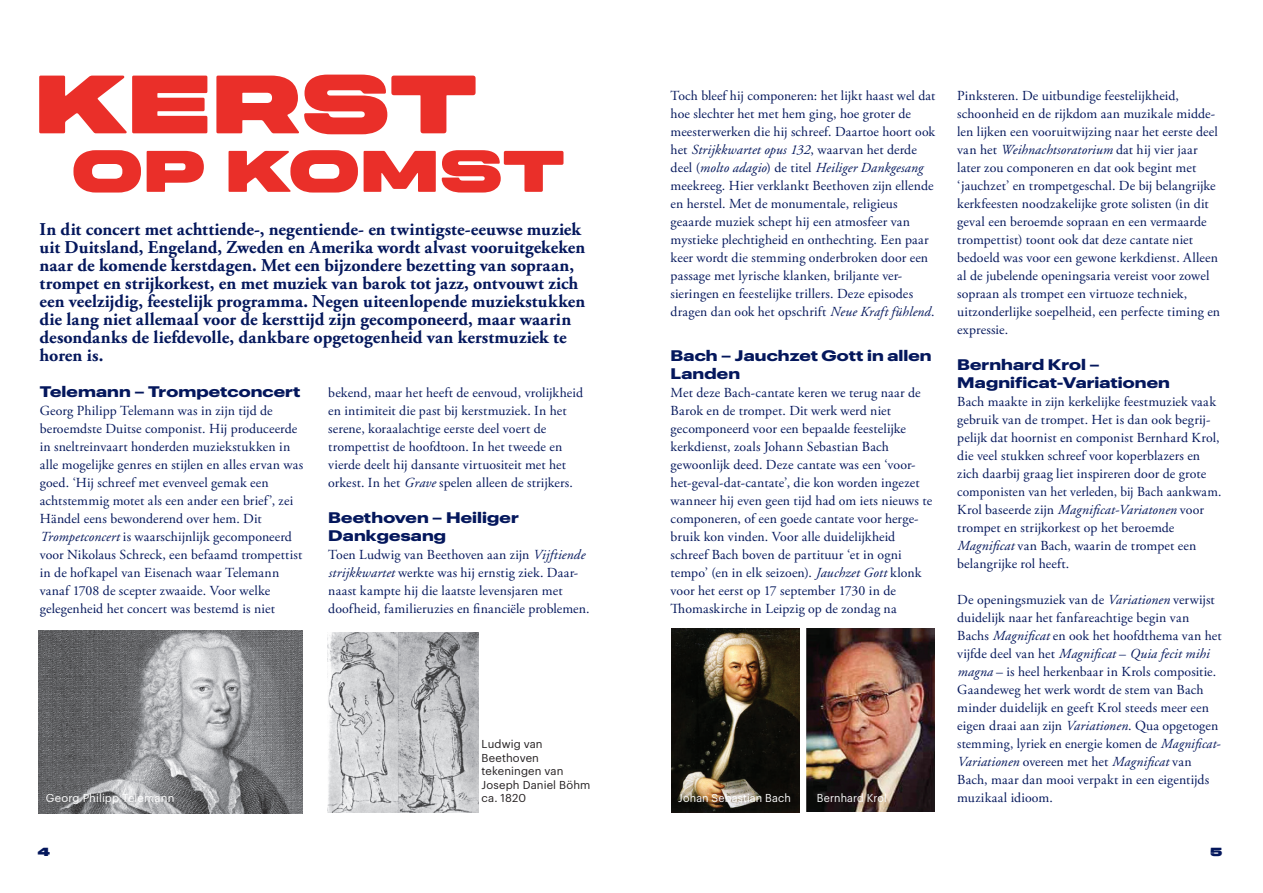
<style>
.page{position:relative;width:1263px;height:893px;background:#fff}
.page>*{position:absolute;margin:0;border:0;box-sizing:border-box;transform-origin:0 0}
.t1{font:900 82.5px "Midnight BETA 60";letter-spacing:-.01em;color:#ea2f29}
.t2{font:900 58.5px "Midnight BETA 60";letter-spacing:.005em;color:#ea2f29}
.t3{font:700 18px/18px "Adobe Garamond Pro";letter-spacing:.005em;color:#04175c}
.t4{font:700 15px/18px "Graphik Wide";letter-spacing:.01em;color:#04175c}
.t5{font:13.8px/18px "Adobe Garamond Pro";letter-spacing:.01em;color:#04175c}
.t6{font:italic 13.8px/18px "Adobe Garamond";letter-spacing:.01em;color:#04175c}
.t7{font:900 12px "Midnight BETA 60";color:#04175c}
.t8{font:11.25px/13.5px "Graphik";letter-spacing:.01em;color:#231f20}
.t9{font:11.25px "Graphik";letter-spacing:.015em;color:#fff}
.t10{font:11.25px "Graphik";letter-spacing:.015em;color:#fff;scale:.96 1}
.t11{font:11.25px "Graphik";letter-spacing:.015em;color:#fff;scale:.95 1}
.s1{font-family:"Adobe Garamond";font-style:italic}
.s2{font-family:"Adobe Garamond Pro";font-style:normal}
</style>
<div class="page">
<img style="left:38px;top:630px;width:265px;height:184px">
<img style="left:328px;top:632px;width:150px;height:181px">
<img style="left:671px;top:629px;width:128px;height:183px">
<img style="left:807px;top:629px;width:127px;height:183px">
<h1 class="t1" style="left:35px;top:59px;width:444px">KERST</h1>
<h2 class="t2" style="left:71px;top:139px;width:495px">OP KOMST</h2>
<p class="t3" style="left:40px;top:221px;width:547px">In dit concert met achttiende-, negentiende- en twintigste-eeuwse muziek uit Duitsland, Engeland, Zweden en Amerika wordt alvast vooruitgekeken naar de komende kerstdagen. Met een bijzondere bezetting van sopraan, trompet en strijkorkest, en met muziek van barok tot jazz, ontvouwt zich een veelzijdig, feestelijk programma. Negen uiteenlopende muziekstukken die lang niet allemaal voor de kersttijd zijn gecomponeerd, maar waarin desondanks de liefdevolle, dankbare opgetogenheid van kerstmuziek te horen is.</p>
<p class="t5" style="left:328px;top:384px;width:256px">bekend, maar het heeft de eenvoud, vrolijkheid en intimiteit die past bij kerstmuziek. In het serene, koraalachtige eerste deel voert de trompettist de hoofdtoon. In het tweede en vierde deelt hij dansante virtuositeit met het orkest. In het <span class="s1">Grave</span> spelen alleen de strijkers.</p>
<p class="t4" style="left:328px;top:507px;width:192px">Beethoven – Heiliger<br>Dankgesang</p>
<p class="t5" style="left:328px;top:546px;width:263px">Toen Ludwig van Beethoven aan zijn <span class="s1">Vijftiende strijkkwartet</span> werkte was hij ernstig ziek. Daar&shy;naast kampte hij die laatste levensjaren met doofheid, familieruzies en financiële problemen.</p>
<p class="t4" style="left:40px;top:381px;width:262px">Telemann – Trompetconcert</p>
<p class="t5" style="left:40px;top:402px;width:265px">Georg Philipp Telemann was in zijn tijd de beroemdste Duitse componist. Hij produceerde in sneltreinvaart honderden muziekstukken in alle mogelijke genres en stijlen en alles ervan was goed. ‘Hij schreef met evenveel gemak een achtstemmig motet als een ander een brief’, zei Händel eens bewonderend over hem. Dit <span class="s1">Trompetconcert</span> is waarschijnlijk gecomponeerd voor Nikolaus Schreck, een befaamd trompettist in de hofkapel van Eisenach waar Telemann vanaf 1708 de scepter zwaaide. Voor welke gelegenheid het concert was bestemd is niet</p>
<p class="t5" style="left:671px;top:87px;width:266px">Toch bleef hij componeren: het lijkt haast wel dat hoe slechter het met hem ging, hoe groter de meesterwerken die hij schreef. Daartoe hoort ook</p>
<p class="t6" style="left:671px;top:141px;width:254px"><span class="s2">het</span> Strijkkwartet opus 132<span class="s2">, waarvan het derde deel (</span>molto adagio<span class="s2">) de titel</span> Heiliger Dankgesang</p>
<p class="t5" style="left:671px;top:177px;width:265px">meekreeg. Hier verklankt Beethoven zijn ellende en herstel. Met de monumentale, religieus geaarde muziek schept hij een atmosfeer van mystieke plechtigheid en onthechting. Een paar keer wordt die stemming onderbroken door een passage met lyrische klanken, briljante ver&shy;sieringen en feestelijke trillers. Deze episodes dragen dan ook het opschrift <span class="s1">Neue Kraft fühlend</span>.</p>
<p class="t4" style="left:671px;top:345px;width:263px">Bach – Jauchzet Gott in allen<br>Landen</p>
<p class="t5" style="left:671px;top:384px;width:263px">Met deze Bach-cantate keren we terug naar de Barok en de trompet. Dit werk werd niet gecomponeerd voor een bepaalde feestelijke kerkdienst, zoals Johann Sebastian Bach gewoonlijk deed. Deze cantate was een ‘voor&shy;het-geval-dat-cantate’, die kon worden ingezet wanneer hij even geen tijd had om iets nieuws te componeren, of een goede cantate voor herge&shy;bruik kon vinden. Voor alle duidelijkheid schreef Bach boven de partituur ‘et in ogni tempo’ (en in elk seizoen). <span class="s1">Jauchzet Gott</span> klonk voor het eerst op 17 september 1730 in de Thomaskirche in Leipzig op de zondag na</p>
<p class="t8" style="left:482px;top:737px;width:110px">Ludwig van<br>Beethoven tekeningen van<br>Joseph Daniel Böhm ca. 1820</p>
<p class="t9" style="left:46px;top:790px;width:130px">Georg Philipp Telemann</p>
<p class="t10" style="left:678px;top:790px;width:119px">Johan Sebastian Bach</p>
<p class="t11" style="left:817px;top:790px;width:75px">Bernhard Krol</p>
<p class="t5" style="left:957px;top:87px;width:264px">Pinksteren. De uitbundige feestelijkheid, schoonheid en de rijkdom aan muzikale midde&shy;len lijken een vooruitwijzing naar het eerste deel van het <span class="s1">Weihnachtsoratorium</span> dat hij vier jaar later zou componeren en dat ook begint met ‘jauchzet’ en trompetgeschal. De bij belangrijke kerkfeesten noodzakelijke grote solisten (in dit geval een beroemde sopraan en een vermaarde trompettist) toont ook dat deze cantate niet bedoeld was voor een gewone kerkdienst. Alleen al de jubelende openingsaria vereist voor zowel sopraan als trompet een virtuoze techniek, uitzonderlijke soepelheid, een perfecte timing en expressie.</p>
<p class="t4" style="left:957px;top:354px;width:214px">Bernhard Krol –<br>Magnificat-Variationen</p>
<p class="t5" style="left:957px;top:393px;width:266px">Bach maakte in zijn kerkelijke feestmuziek vaak gebruik van de trompet. Het is dan ook begrij&shy;pelijk dat hoornist en componist Bernhard Krol, die veel stukken schreef voor koperblazers en zich daarbij graag liet inspireren door de grote componisten van het verleden, bij Bach aankwam.</p>
<p class="t6" style="left:957px;top:501px;width:248px"><span class="s2">Krol baseerde zijn</span> Magnificat-Variatonen <span class="s2">voor</span></p>
<p class="t5" style="left:957px;top:519px;width:241px">trompet en strijkorkest op het beroemde<br><span class="s1">Magnificat</span> van Bach, waarin de trompet een belangrijke rol heeft.</p>
<p class="t5" style="left:957px;top:591px;width:266px">De openingsmuziek van de <span class="s1">Variationen</span> verwijst duidelijk naar het fanfareachtige begin van<br>Bachs <span class="s1">Magnificat</span> en ook het hoofdthema van het</p>
<p class="t6" style="left:957px;top:645px;width:254px"><span class="s2">vijfde deel van het</span> Magnificat <span class="s2">–</span> Quia fecit mihi</p>
<p class="t5" style="left:957px;top:663px;width:265px"><span class="s1">magna</span> – is heel herkenbaar in Krols compositie.<br>Gaandeweg het werk wordt de stem van Bach minder duidelijk en geeft Krol steeds meer een eigen draai aan zijn <span class="s1">Variationen</span>. Qua opgetogen stemming, lyriek en energie komen de <span class="s1">Magnificat-</span></p>
<p class="t6" style="left:957px;top:753px;width:236px">Variationen <span class="s2">overeen met het</span> Magnificat <span class="s2">van</span></p>
<p class="t5" style="left:957px;top:771px;width:254px">Bach, maar dan mooi verpakt in een eigentijds muzikaal idioom.</p>
<p class="t7" style="left:38px;top:845px;width:14px">4</p>
<p class="t7" style="left:1210px;top:845px;width:13px">5</p>
</div>
